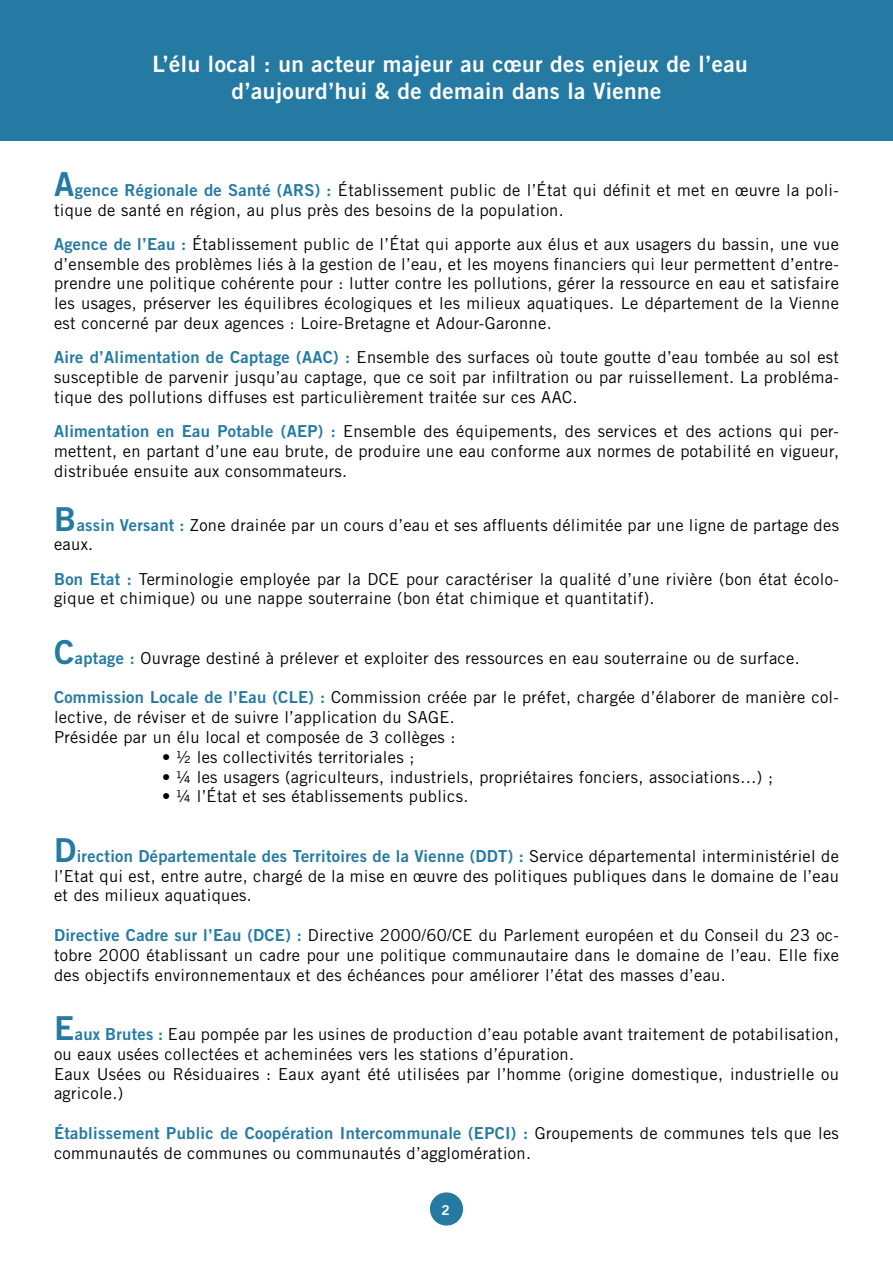
<style>
.page{position:relative;width:893px;height:1263px;background:#fff}
.page>*{position:absolute;margin:0;border:0;box-sizing:border-box;transform-origin:0 0}
.t1{font:22.5px/27px "Trade Gothic Bold Two";letter-spacing:.02em;color:#fff;text-align:center}
.t2{font:16.5px/19.8px "Trade Gothic";letter-spacing:.02em;color:#000}
.t3{font:16.5px "Trade Gothic Bold Two";letter-spacing:.02em;color:#247aa3}
.t4{font:13.65px "Trade Gothic Bold Two";color:#fff}
.s1{font-family:"Trade Gothic Bold Two";font-size:33px;color:#247aa3}
.s2{font-family:"Trade Gothic Bold Two";color:#247aa3}
.s3{font-size:33px}
.s4{font-family:"Trade Gothic";color:#000}
</style>
<div class="page">
<div style="left:0;top:0;width:893px;height:140px;background:#247aa3"></div>
<div style="left:430px;top:1192px;width:33px;height:33px;background:#247aa3;border-radius:50%"></div>
<h1 class="t1" style="left:153px;top:50px;width:597px">L’élu local : un acteur majeur au cœur des enjeux de l’eau d’aujourd’hui &amp; de demain dans la Vienne</h1>
<p class="t2" style="left:54px;top:180px;width:786px"><span class="s1">A</span><span class="s2">gence Régionale de Santé (ARS) :</span> Établissement public de l’État qui définit et met en œuvre la poli&shy;tique de santé en région, au plus près des besoins de la population.</p>
<p class="t2" style="left:54px;top:234px;width:786px;text-align:justify"><span class="s2">Agence de l’Eau :</span> Établissement public de l’État qui apporte aux élus et aux usagers du bassin, une vue d’ensemble des problèmes liés à la gestion de l’eau, et les moyens financiers qui leur permettent d’entre&shy;prendre une politique cohérente pour : lutter contre les pollutions, gérer la ressource en eau et satisfaire les usages, préserver les équilibres écologiques et les milieux aquatiques. Le département de la Vienne est concerné par deux agences : Loire-Bretagne et Adour-Garonne.</p>
<p class="t2" style="left:54px;top:347px;width:786px;text-align:justify"><span class="s2">Aire d’Alimentation de Captage (AAC) :</span> Ensemble des surfaces où toute goutte d’eau tombée au sol est susceptible de parvenir jusqu’au captage, que ce soit par infiltration ou par ruissellement. La probléma&shy;tique des pollutions diffuses est particulièrement traitée sur ces AAC.</p>
<p class="t2" style="left:54px;top:421px;width:786px;text-align:justify"><span class="s2">Alimentation en Eau Potable (AEP) :</span> Ensemble des équipements, des services et des actions qui per&shy;mettent, en partant d’une eau brute, de produire une eau conforme aux normes de potabilité en vigueur, distribuée ensuite aux consommateurs.</p>
<p class="t2" style="left:54px;top:515px;width:786px"><span class="s1">B</span><span class="s2">assin Versant :</span> Zone drainée par un cours d’eau et ses affluents délimitée par une ligne de partage des eaux.</p>
<p class="t2" style="left:54px;top:569px;width:786px"><span class="s2">Bon Etat :</span> Terminologie employée par la DCE pour caractériser la qualité d’une rivière (bon état écolo&shy;gique et chimique) ou une nappe souterraine (bon état chimique et quantitatif).</p>
<p class="t2" style="left:54px;top:648px;width:747px"><span class="s1">C</span><span class="s2">aptage :</span> Ouvrage destiné à prélever et exploiter des ressources en eau souterraine ou de surface.</p>
<p class="t2" style="left:54px;top:687px;width:786px"><span class="s2">Commission Locale de l’Eau (CLE) :</span> Commission créée par le préfet, chargée d’élaborer de manière col&shy;lective, de réviser et de suivre l’application du SAGE.<br>Présidée par un élu local et composée de 3 collèges :</p>
<p class="t2" style="left:162px;top:747px;width:254px">• ½ les collectivités territoriales ;</p>
<p class="t2" style="left:162px;top:767px;width:613px">• ¼ les usagers (agriculteurs, industriels, propriétaires fonciers, associations…) ;</p>
<p class="t2" style="left:162px;top:786px;width:308px">• ¼ l’État et ses établissements publics.</p>
<p class="t3" style="left:54px;top:846px;width:786px"><span class="s3">D</span>irection Départementale des Territoires de la Vienne (DDT) : <span class="s4">Service départemental interministériel de</span></p>
<p class="t2" style="left:54px;top:866px;width:786px">l’Etat qui est, entre autre, chargé de la mise en œuvre des politiques publiques dans le domaine de l’eau et des milieux aquatiques.</p>
<p class="t2" style="left:54px;top:925px;width:786px;text-align:justify"><span class="s2">Directive Cadre sur l’Eau (DCE) :</span> Directive 2000/60/CE du Parlement européen et du Conseil du 23 oc&shy;tobre 2000 établissant un cadre pour une politique communautaire dans le domaine de l’eau. Elle fixe des objectifs environnementaux et des échéances pour améliorer l’état des masses d’eau.</p>
<p class="t2" style="left:54px;top:1024px;width:787px"><span class="s1">E</span><span class="s2">aux Brutes :</span> Eau pompée par les usines de production d’eau potable avant traitement de potabilisation, ou eaux usées collectées et acheminées vers les stations d’épuration.<br>Eaux Usées ou Résiduaires : Eaux ayant été utilisées par l’homme (origine domestique, industrielle ou agricole.)</p>
<p class="t3" style="left:54px;top:1123px;width:786px">Établissement Public de Coopération Intercommunale (EPCI) : <span class="s4">Groupements de communes tels que les</span></p>
<p class="t2" style="left:54px;top:1143px;width:479px">communautés de communes ou communautés d’agglomération.</p>
<p class="t4" style="left:441px;top:1201px;width:10px">2</p>
</div>
